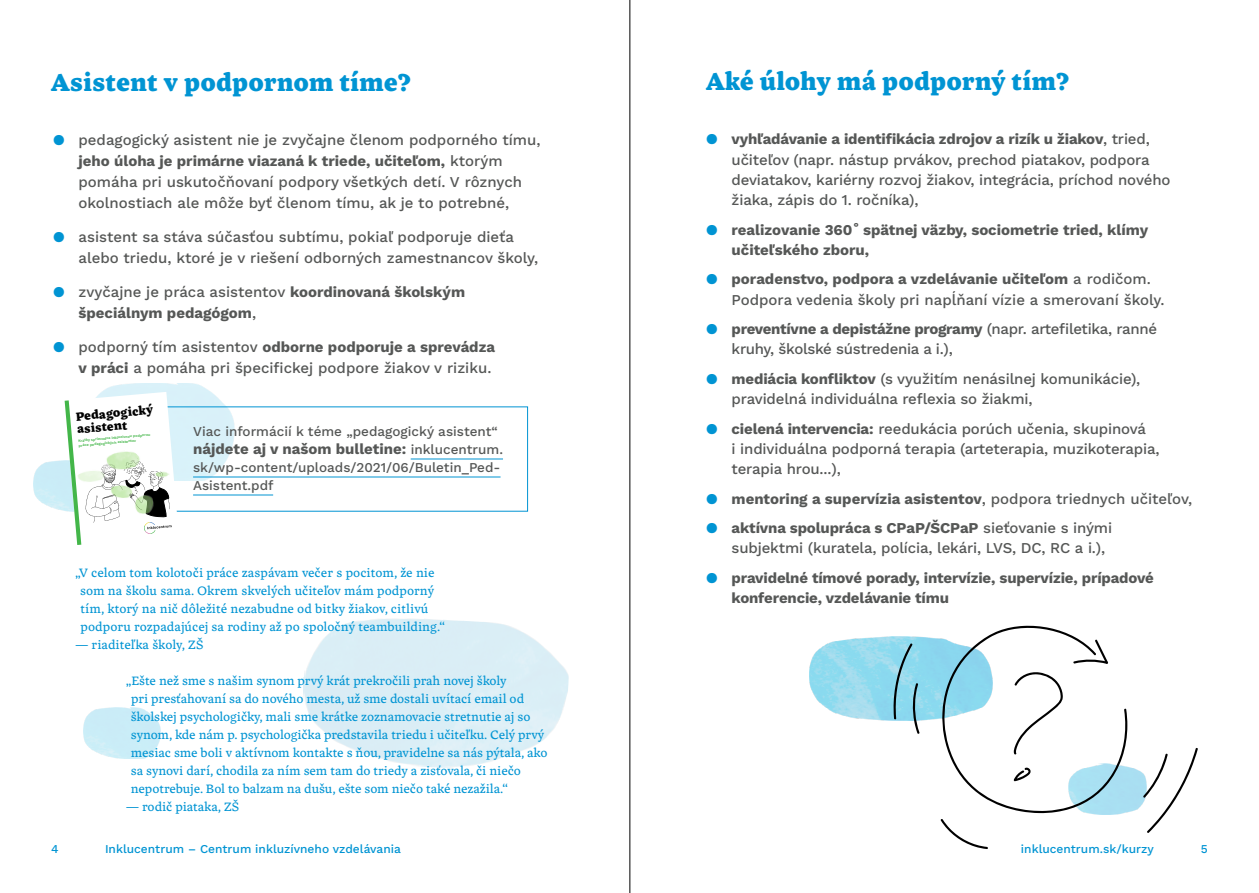
<style>
.page{position:relative;width:1259px;height:893px;background:#fff}
.page>*{position:absolute;margin:0;border:0;box-sizing:border-box;transform-origin:0 0}
.t1{font:900 27px "Inka B Small";color:#0094d3}
.t2{font:500 15px/20.2px "Work Sans";letter-spacing:-.01em;color:#555756}
.t3{font:700 15px/20.2px "Work Sans";color:#555756}
.t4{font:13.5px/18px "Inka B Small";letter-spacing:-.01em;color:#0094d3}
.t5{font:500 13.5px/18px "Work Sans";color:#555756}
.t6{font:900 13.2px/13px "Inka B Small";color:#000}
.t7{font:500 12px "Work Sans";color:#0094d3}
.t8{font:600 3.6px/4.8px "Work Sans";color:#43b649}
.s1{color:#0094d3}
.s2{font-weight:700}
.s3{font-weight:500;color:#0094d3}
.s4{font-weight:500}
.s5{font-weight:500;font-size:13.5px}
</style>
<div class="page">
<img style="left:84px;top:708px;width:77px;height:51px">
<img style="left:34px;top:460px;width:31px;height:51px">
<img style="left:102px;top:384px;width:133px;height:96px">
<img style="left:809px;top:636px;width:131px;height:84px">
<img style="left:1127px;top:766px;width:15px;height:47px">
<img style="left:303px;top:619px;width:266px;height:149px">
<svg style="left:893px;top:643px;width:27px;height:91px;background:#8ec6d5"></svg>
<svg style="left:1142px;top:748px;width:56px;height:85px"></svg>
<svg style="left:940px;top:625px;width:187px;height:224px"></svg>
<svg style="left:65px;top:392px;width:114px;height:153px"></svg>
<img style="left:76px;top:447px;width:97px;height:75px">
<hr style="left:411px;top:459px;width:92px;height:1px;background:#0094d3">
<hr style="left:193px;top:477px;width:307px;height:1px;background:#0094d3">
<hr style="left:193px;top:495px;width:80px;height:1px;background:#0094d3">
<hr style="left:629px;top:0;width:1px;height:893px;background:#000">
<h1 class="t1" style="left:51px;top:67px;width:361px">Asistent v podpornom tíme?</h1>
<p class="t2" style="left:78px;top:129px;width:463px;line-height:21px;text-indent:-26px"><span class="s1">●</span> pedagogický asistent nie je zvyčajne členom podporného tímu, <span class="s2">jeho úloha je primárne viazaná k triede, učiteľom,</span> ktorým pomáha pri uskutočňovaní podpory všetkých detí. V rôznych okolnostiach ale môže byť členom tímu, ak je to potrebné,</p>
<p class="t2" style="left:78px;top:226px;width:461px;line-height:21px;text-indent:-26px"><span class="s1">●</span> asistent sa stáva súčasťou subtímu, pokiaľ podporuje dieťa alebo triedu, ktoré je v riešení odborných zamestnancov školy,</p>
<p class="t3" style="left:78px;top:281px;width:388px;line-height:21px;text-indent:-26px"><span class="s3">●</span> <span class="s4">zvyčajne je práca asistentov</span> koordinovaná školským špeciálnym pedagógom<span class="s4">,</span></p>
<p class="t2" style="left:53px;top:335px;width:444px;line-height:21px;text-align:right"><span class="s1">●</span> podporný tím asistentov <span class="s2">odborne podporuje a sprevádza v práci</span> a pomáha pri špecifickej podpore žiakov v riziku.</p>
<p class="t6" style="left:75px;top:410px;width:79px;rotate:-5deg">Pedagogický asistent</p>
<p class="t8" style="left:78px;top:438px;width:74px;rotate:-5deg">Krátky sprievodca inkluzívnou podporou práce pedagogických asistentov</p>
<p class="t5" style="left:193px;top:422px;width:306px">Viac informácií k téme „pedagogický asistent“</p>
<p class="t3" style="left:193px;top:439px;width:311px">nájdete aj v našom bulletine: <span class="s5">inklucentrum.</span></p>
<p class="t5" style="left:193px;top:458px;width:309px">sk/wp-content/uploads/2021/06/Buletin_Ped-<br>Asistent.pdf</p>
<p class="t4" style="left:80px;top:564px;width:366px;text-indent:-5px">„V celom tom kolotoči práce zaspávam večer s pocitom, že nie som na školu sama. Okrem skvelých učiteľov mám podporný tím, ktorý na nič dôležité nezabudne od bitky žiakov, citlivú podporu rozpadajúcej sa rodiny až po spoločný teambuilding.“</p>
<p class="t4" style="left:75px;top:636px;width:130px">— riaditeľka školy, ZŠ</p>
<p class="t4" style="left:131px;top:672px;width:418px;text-indent:-5px">„Ešte než sme s našim synom prvý krát prekročili prah novej školy<br>pri presťahovaní sa do nového mesta, už sme dostali uvítací email od školskej psychologičky, mali sme krátke zoznamovacie stretnutie aj so synom, kde nám p. psychologička predstavila triedu i učiteľku. Celý prvý mesiac sme boli v aktívnom kontakte s ňou, pravidelne sa nás pýtala, ako sa synovi darí, chodila za ním sem tam do triedy a zisťovala, či niečo nepotrebuje. Bol to balzam na dušu, ešte som niečo také nezažila.“</p>
<p class="t4" style="left:126px;top:798px;width:115px">— rodič piataka, ZŠ</p>
<h1 class="t1" style="left:706px;top:66px;width:365px">Aké úlohy má podporný tím?</h1>
<p class="t2" style="left:731px;top:129px;width:440px;text-indent:-26px"><span class="s1">●</span> <span class="s2">vyhľadávanie a identifikácia zdrojov a rizík u žiakov</span>, tried, učiteľov (napr. nástup prvákov, prechod piatakov, podpora deviatakov, kariérny rozvoj žiakov, integrácia, príchod nového žiaka, zápis do 1. ročníka),</p>
<p class="t3" style="left:731px;top:219px;width:418px;text-indent:-26px"><span class="s3">●</span> realizovanie 360˚ spätnej väzby, sociometrie tried, klímy učiteľského zboru,</p>
<p class="t2" style="left:731px;top:269px;width:434px;text-indent:-26px"><span class="s1">●</span> <span class="s2">poradenstvo, podpora a vzdelávanie učiteľom</span> a rodičom.<br>Podpora vedenia školy pri napĺňaní vízie a smerovaní školy.</p>
<p class="t2" style="left:731px;top:318px;width:427px;text-indent:-26px"><span class="s1">●</span> <span class="s2">preventívne a depistážne programy</span> (napr. artefiletika, ranné kruhy, školské sústredenia a i.),</p>
<p class="t2" style="left:731px;top:368px;width:410px;text-indent:-26px"><span class="s1">●</span> <span class="s2">mediácia konfliktov</span> (s využitím nenásilnej komunikácie), pravidelná individuálna reflexia so žiakmi,</p>
<p class="t2" style="left:731px;top:418px;width:429px;text-indent:-26px"><span class="s1">●</span> <span class="s2">cielená intervencia:</span> reedukácia porúch učenia, skupinová<br>i individuálna podporná terapia (arteterapia, muzikoterapia, terapia hrou...),</p>
<p class="t3" style="left:706px;top:488px;width:488px"><span class="s3">●</span> mentoring a supervízia asistentov<span class="s4">, podpora triednych učiteľov,</span></p>
<p class="t2" style="left:731px;top:517px;width:382px;text-indent:-26px"><span class="s1">●</span> <span class="s2">aktívna spolupráca s CPaP/ŠCPaP</span> sieťovanie s inými subjektmi (kuratela, polícia, lekári, LVS, DC, RC a i.),</p>
<p class="t3" style="left:731px;top:567px;width:424px;text-indent:-26px"><span class="s3">●</span> pravidelné tímové porady, intervízie, supervízie, prípadové konferencie, vzdelávanie tímu</p>
<p class="t7" style="left:51px;top:840px;width:9px">4</p>
<p class="t7" style="left:105px;top:840px;width:297px">Inklucentrum – Centrum inkluzívneho vzdelávania</p>
<p class="t7" style="left:1021px;top:840px;width:134px">inklucentrum.sk/kurzy</p>
<p class="t7" style="left:1201px;top:840px;width:8px">5</p>
</div>
